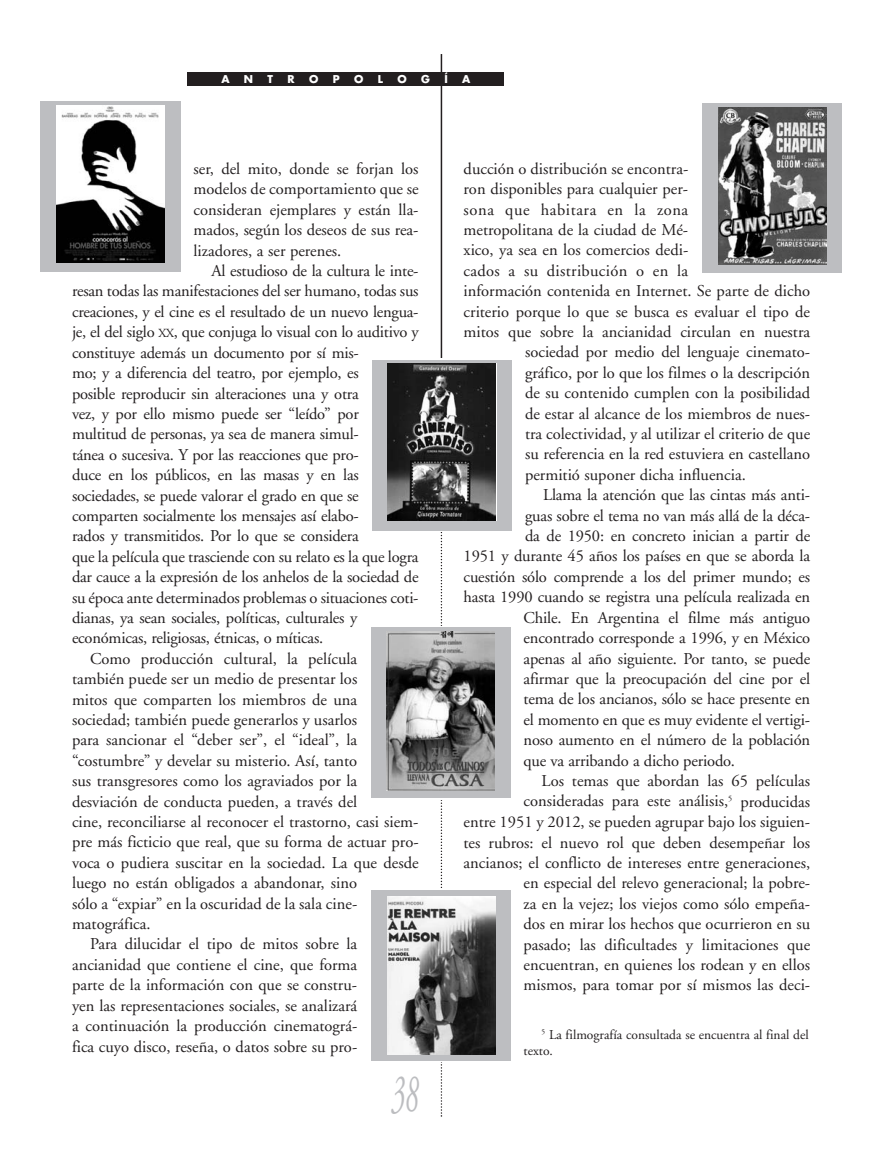
<style>
.page{position:relative;width:893px;height:1170px;background:#fff}
.page>*{position:absolute;margin:0;border:0;box-sizing:border-box;transform-origin:0 0}
.t1{font:italic 54px "Adobe Garamond";color:#bcbdc0;scale:.5 1}
.t2{font:16.5px/20.4px "Adobe Garamond";color:#231f20;text-align:justify}
.t3{font:16.5px "Adobe Garamond";letter-spacing:.02em;color:#231f20}
.t4{font:16.5px "Adobe Garamond";letter-spacing:.035em;color:#231f20}
.t5{font:13.5px/15.9px "Adobe Garamond";color:#231f20}
.t6{font:700 10.5px "Futura";color:#fff}
.s1{font-size:12.3px}
</style>
<div class="page">
<hr style="left:441px;top:54px;width:1px;height:306px;background:#231f20">
<svg style="left:441px;top:532px;width:1px;height:584px"></svg>
<div style="left:188px;top:72px;width:316px;height:14px;background:#231f20"></div>
<img style="left:56px;top:105px;width:109px;height:157px">
<div style="left:372px;top:358px;width:140px;height:173px;background:#fff"></div>
<div style="left:373px;top:360px;width:139px;height:170px;background:#bdbec1"></div>
<img style="left:388px;top:363px;width:108px;height:158px">
<div style="left:702px;top:103px;width:139px;height:169px;background:#bdbec1"></div>
<img style="left:718px;top:107px;width:108px;height:158px">
<img style="left:386px;top:631px;width:109px;height:159px">
<div style="left:371px;top:890px;width:139px;height:170px;background:#bdbec1"></div>
<img style="left:387px;top:896px;width:108px;height:158px">
<p class="t6" style="left:221px;top:74px;width:10px">A</p>
<p class="t6" style="left:244px;top:74px;width:11px">N</p>
<p class="t6" style="left:268px;top:74px;width:7px">T</p>
<p class="t6" style="left:288px;top:74px;width:9px">R</p>
<p class="t6" style="left:309px;top:74px;width:11px">O</p>
<p class="t6" style="left:333px;top:74px;width:8px">P</p>
<p class="t6" style="left:354px;top:74px;width:11px">O</p>
<p class="t6" style="left:378px;top:74px;width:7px">L</p>
<p class="t6" style="left:397px;top:74px;width:11px">O</p>
<p class="t6" style="left:421px;top:74px;width:10px">G</p>
<p class="t6" style="left:444px;top:74px;width:5px">Í</p>
<p class="t6" style="left:462px;top:74px;width:10px">A</p>
<p class="t2" style="left:194px;top:160px;width:227px">ser, del mito, donde se forjan los modelos de comportamiento que se consideran ejemplares y están lla&shy;mados, según los deseos de sus rea&shy;lizadores, a ser perenes.</p>
<p class="t2" style="left:212px;top:262px;width:209px">Al estudioso de la cultura le inte-</p>
<p class="t2" style="left:72px;top:282px;width:348px">resan todas las manifestaciones del ser humano, todas sus</p>
<p class="t2" style="left:72px;top:303px;width:348px">creaciones, y el cine es el resultado de un nuevo lengua-</p>
<p class="t2" style="left:72px;top:323px;width:348px">je, el del siglo <span class="s1">XX</span>, que conjuga lo visual con lo auditivo y</p>
<p class="t2" style="left:72px;top:343px;width:288px">constituye además un documento por sí mis-</p>
<p class="t2" style="left:72px;top:364px;width:288px">mo; y a diferencia del teatro, por ejemplo, es</p>
<p class="t2" style="left:72px;top:384px;width:288px">posible reproducir sin alteraciones una y otra</p>
<p class="t2" style="left:72px;top:405px;width:288px">vez, y por ello mismo puede ser “leído” por</p>
<p class="t2" style="left:72px;top:425px;width:288px">multitud de personas, ya sea de manera simul-</p>
<p class="t2" style="left:72px;top:445px;width:288px">tánea o sucesiva. Y por las reacciones que pro-</p>
<p class="t2" style="left:72px;top:466px;width:288px">duce en los públicos, en las masas y en las</p>
<p class="t2" style="left:72px;top:486px;width:288px">sociedades, se puede valorar el grado en que se</p>
<p class="t2" style="left:72px;top:507px;width:288px">comparten socialmente los mensajes así elabo-</p>
<p class="t2" style="left:72px;top:527px;width:288px">rados y transmitidos. Por lo que se considera</p>
<p class="t2" style="left:72px;top:547px;width:348px">que la película que trasciende con su relato es la que logra</p>
<p class="t2" style="left:72px;top:568px;width:348px">dar cauce a la expresión de los anhelos de la sociedad de</p>
<p class="t2" style="left:72px;top:588px;width:348px">su época ante determinados problemas o situaciones coti-</p>
<p class="t2" style="left:72px;top:609px;width:287px">dianas, ya sean sociales, políticas, culturales y</p>
<p class="t2" style="left:72px;top:629px;width:253px">económicas, religiosas, étnicas, o míticas.</p>
<p class="t2" style="left:90px;top:649px;width:269px">Como producción cultural, la película</p>
<p class="t2" style="left:72px;top:670px;width:287px">también puede ser un medio de presentar los</p>
<p class="t2" style="left:72px;top:690px;width:287px">mitos que comparten los miembros de una</p>
<p class="t2" style="left:72px;top:711px;width:287px">sociedad; también puede generarlos y usarlos</p>
<p class="t2" style="left:72px;top:731px;width:287px">para sancionar el “deber ser”, el “ideal”, la</p>
<p class="t2" style="left:72px;top:751px;width:287px">“costumbre” y develar su misterio. Así, tanto</p>
<p class="t2" style="left:72px;top:772px;width:287px">sus transgresores como los agraviados por la</p>
<p class="t2" style="left:72px;top:792px;width:287px">desviación de conducta pueden, a través del</p>
<p class="t2" style="left:72px;top:813px;width:348px">cine, reconciliarse al reconocer el trastorno, casi siem-</p>
<p class="t2" style="left:72px;top:833px;width:348px">pre más ficticio que real, que su forma de actuar pro-</p>
<p class="t2" style="left:72px;top:853px;width:348px">voca o pudiera suscitar en la sociedad. La que desde</p>
<p class="t2" style="left:72px;top:874px;width:287px">luego no están obligados a abandonar, sino</p>
<p class="t2" style="left:72px;top:894px;width:287px">sólo a “expiar” en la oscuridad de la sala cine-</p>
<p class="t2" style="left:72px;top:915px;width:80px">matográfica.</p>
<p class="t2" style="left:90px;top:935px;width:269px">Para dilucidar el tipo de mitos sobre la</p>
<p class="t2" style="left:72px;top:955px;width:287px">ancianidad que contiene el cine, que forma</p>
<p class="t2" style="left:72px;top:976px;width:287px">parte de la información con que se constru-</p>
<p class="t2" style="left:72px;top:996px;width:287px">yen las representaciones sociales, se analizará</p>
<p class="t2" style="left:72px;top:1016px;width:287px">a continuación la producción cinematográ-</p>
<p class="t2" style="left:72px;top:1037px;width:287px">fica cuyo disco, reseña, o datos sobre su pro-</p>
<h1 class="t1" style="left:392px;top:1071px;width:55px">38</h1>
<p class="t2" style="left:464px;top:160px;width:226px">ducción o distribución se encontra-</p>
<p class="t2" style="left:464px;top:180px;width:226px">ron disponibles para cualquier per-</p>
<p class="t4" style="left:464px;top:203px;width:226px">sona que habitara en la zona</p>
<p class="t2" style="left:464px;top:221px;width:226px">metropolitana de la ciudad de Mé-</p>
<p class="t2" style="left:464px;top:241px;width:226px">xico, ya sea en los comercios dedi-</p>
<p class="t3" style="left:464px;top:264px;width:226px">cados a su distribución o en la</p>
<p class="t2" style="left:464px;top:282px;width:348px">información contenida en Internet. Se parte de dicho</p>
<p class="t2" style="left:464px;top:302px;width:348px">criterio porque lo que se busca es evaluar el tipo de</p>
<p class="t2" style="left:464px;top:323px;width:348px">mitos que sobre la ancianidad circulan en nuestra</p>
<p class="t2" style="left:525px;top:343px;width:287px">sociedad por medio del lenguaje cinemato-</p>
<p class="t2" style="left:525px;top:364px;width:287px">gráfico, por lo que los filmes o la descripción</p>
<p class="t2" style="left:525px;top:384px;width:287px">de su contenido cumplen con la posibilidad</p>
<p class="t2" style="left:525px;top:404px;width:287px">de estar al alcance de los miembros de nues-</p>
<p class="t2" style="left:525px;top:425px;width:287px">tra colectividad, y al utilizar el criterio de que</p>
<p class="t2" style="left:525px;top:445px;width:287px">su referencia en la red estuviera en castellano</p>
<p class="t2" style="left:525px;top:466px;width:222px">permitió suponer dicha influencia.</p>
<p class="t2" style="left:543px;top:486px;width:269px">Llama la atención que las cintas más anti-</p>
<p class="t2" style="left:525px;top:506px;width:287px">guas sobre el tema no van más allá de la déca-</p>
<p class="t2" style="left:525px;top:527px;width:287px">da de 1950: en concreto inician a partir de</p>
<p class="t2" style="left:464px;top:547px;width:348px">1951 y durante 45 años los países en que se aborda la</p>
<p class="t2" style="left:464px;top:568px;width:348px">cuestión sólo comprende a los del primer mundo; es</p>
<p class="t2" style="left:464px;top:588px;width:348px">hasta 1990 cuando se registra una película realizada en</p>
<p class="t2" style="left:524px;top:608px;width:288px">Chile. En Argentina el filme más antiguo</p>
<p class="t2" style="left:524px;top:629px;width:288px">encontrado corresponde a 1996, y en México</p>
<p class="t2" style="left:524px;top:649px;width:288px">apenas al año siguiente. Por tanto, se puede</p>
<p class="t2" style="left:524px;top:670px;width:288px">afirmar que la preocupación del cine por el</p>
<p class="t2" style="left:524px;top:690px;width:288px">tema de los ancianos, sólo se hace presente en</p>
<p class="t2" style="left:524px;top:710px;width:288px">el momento en que es muy evidente el vertigi-</p>
<p class="t2" style="left:524px;top:731px;width:288px">noso aumento en el número de la población</p>
<p class="t2" style="left:524px;top:751px;width:213px">que va arribando a dicho periodo.</p>
<p class="t2" style="left:542px;top:771px;width:270px">Los temas que abordan las 65 películas</p>
<p class="t2" style="left:524px;top:792px;width:288px">consideradas para este análisis,<sup>5</sup> producidas</p>
<p class="t2" style="left:464px;top:813px;width:348px">entre 1951 y 2012, se pueden agrupar bajo los siguien-</p>
<p class="t2" style="left:464px;top:833px;width:348px">tes rubros: el nuevo rol que deben desempeñar los</p>
<p class="t2" style="left:464px;top:853px;width:348px">ancianos; el conflicto de intereses entre generaciones,</p>
<p class="t2" style="left:523px;top:874px;width:288px">en especial del relevo generacional; la pobre-</p>
<p class="t2" style="left:523px;top:894px;width:288px">za en la vejez; los viejos como sólo empeña-</p>
<p class="t2" style="left:523px;top:915px;width:288px">dos en mirar los hechos que ocurrieron en su</p>
<p class="t2" style="left:523px;top:935px;width:288px">pasado; las dificultades y limitaciones que</p>
<p class="t2" style="left:523px;top:955px;width:288px">encuentran, en quienes los rodean y en ellos</p>
<p class="t2" style="left:523px;top:976px;width:288px">mismos, para tomar por sí mismos las deci-</p>
<p class="t5" style="left:523px;top:1027px;width:287px;text-indent:18px"><sup>5</sup> La filmografía consultada se encuentra al final del texto.</p>
</div>
